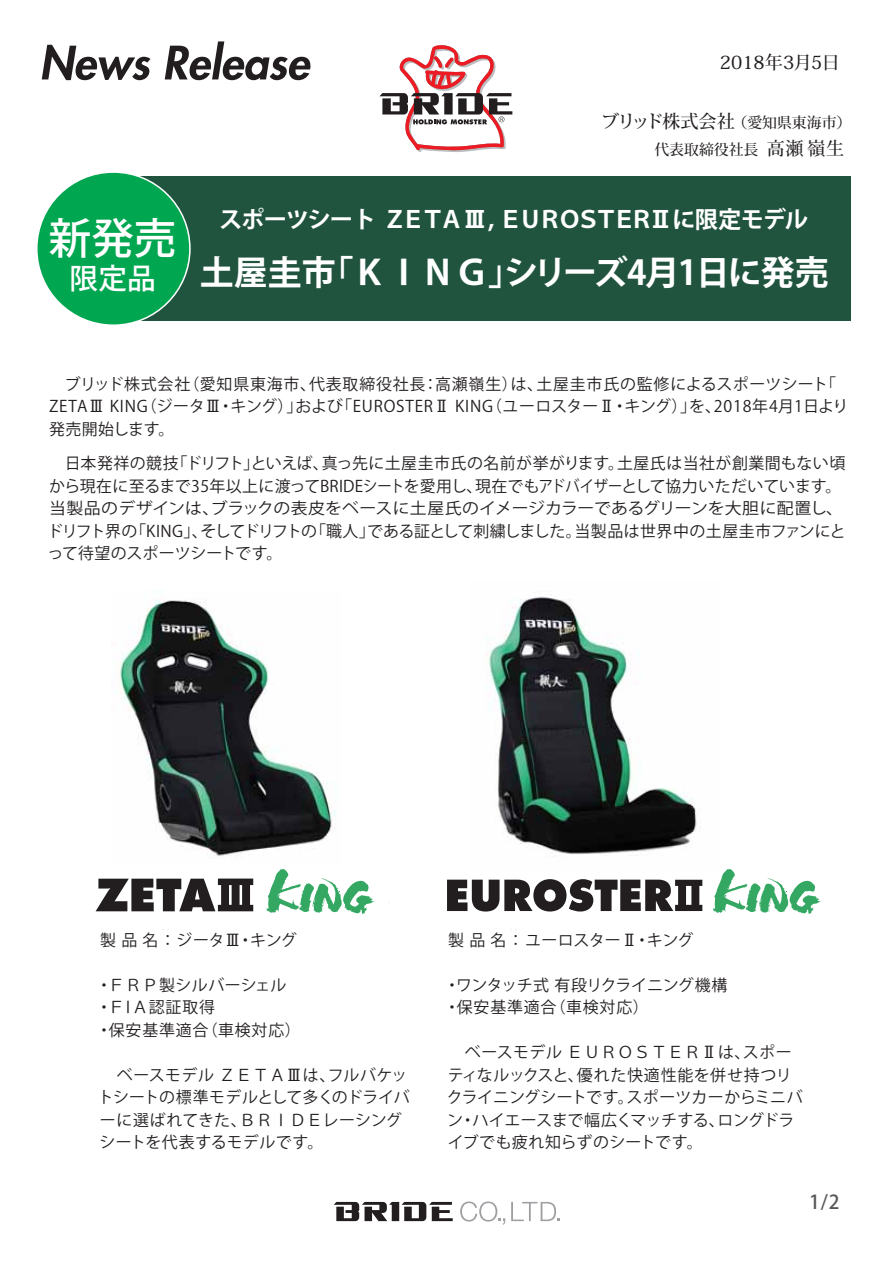
<style>
.page{position:relative;width:893px;height:1263px;background:#fff}
.page>*{position:absolute;margin:0;border:0;box-sizing:border-box;transform-origin:0 0}
.t1{font:500 42.45px "Koz Go Pro";color:#fff}
.t2{font:700 34.05px "Koz Go Pro";letter-spacing:-.025em;color:#fff}
.t3{font:500 28.65px "Koz Go Pro";color:#fff}
.t4{font:700 23.4px "Koz Go Pro";letter-spacing:-.075em;color:#fff}
.t5{font:500 19.2px "Koz Go Pro";color:#58585b}
.t6{font:500 18.15px "Koz Min Pro";letter-spacing:-.07em;color:#221e1f}
.t7{font:500 18.15px "Koz Min Pro";color:#221e1f}
.t8{font:15.9px/22.5px "Koz Go Pro";letter-spacing:.02em;color:#221e1f}
.t9{font:15.9px/22.5px "Koz Go Pro";letter-spacing:.05em;color:#221e1f}
.t10{font:15.9px/22.5px "Koz Go Pro";letter-spacing:.04em;color:#221e1f}
.t11{font:15.9px "Koz Go Pro";letter-spacing:-.01em;color:#221e1f}
.t12{font:500 14.85px "Koz Min Pro";color:#221e1f}
.s1{font-size:14.85px}
.s2{font-size:18px}
.s3{font-family:"Meiryo";font-size:24.6px}
.s4{font-family:"Meiryo";font-size:16.8px}
</style>
<div class="page">
<img style="left:120px;top:599px;width:216px;height:257px">
<img style="left:488px;top:596px;width:209px;height:258px">
<svg style="left:42px;top:45px;width:108px;height:35px"></svg>
<svg style="left:165px;top:41px;width:146px;height:39px"></svg>
<svg style="left:379px;top:45px;width:133px;height:107px"></svg>
<svg style="left:334px;top:1202px;width:119px;height:19px"></svg>
<svg style="left:460px;top:1201px;width:45px;height:24px"></svg>
<svg style="left:511px;top:1202px;width:49px;height:19px"></svg>
<div style="left:113px;top:176px;width:738px;height:145px;background:#21543f"></div>
<div style="left:37px;top:172px;width:153px;height:153px;background:#00a650;border-radius:50%"></div>
<svg style="left:96px;top:878px;width:157px;height:33px"></svg>
<svg style="left:266px;top:869px;width:108px;height:45px"></svg>
<svg style="left:713px;top:869px;width:108px;height:45px"></svg>
<svg style="left:447px;top:879px;width:255px;height:32px"></svg>
<p class="t7" style="left:720px;top:49px;width:122px">2018年3月5日</p>
<h1 class="t1" style="left:49px;top:211px;width:129px">新発売</h1>
<h3 class="t3" style="left:70px;top:260px;width:88px">限定品</h3>
<p class="t6" style="left:601px;top:108px;width:251px">ブリッド株式会社 <span class="s1">（愛知県東海市）</span></p>
<p class="t12" style="left:654px;top:138px;width:191px">代表取締役社長 <span class="s2">高瀬嶺生</span></p>
<h3 class="t4" style="left:219px;top:204px;width:590px">スポーツシートＺＥＴＡ<span class="s3">Ⅲ</span>, ＥＵＲＯＳＴＥＲ<span class="s3">Ⅱ</span>に限定モデル</h3>
<h2 class="t2" style="left:200px;top:251px;width:631px">土屋圭市「ＫＩＮＧ」シリーズ4月1日に発売</h2>
<p class="t9" style="left:49px;top:373px;width:801px">　ブリッド株式会社（愛知県東海市、代表取締役社長：高瀬嶺生）は、土屋圭市氏の監修によるスポーツシート「<br>ZETA<span class="s4">Ⅲ</span> KING（ジータ<span class="s4">Ⅲ</span>・キング）」および「EUROSTER<span class="s4">Ⅱ</span> KING（ユーロスター<span class="s4">Ⅱ</span>・キング）」を、2018年4月1日より発売開始します。</p>
<p class="t8" style="left:47px;top:453px;width:800px">　日本発祥の競技「ドリフト」といえば、真っ先に土屋圭市氏の名前が挙がります。土屋氏は当社が創業間もない頃から現在に至るまで35年以上に渡ってBRIDEシートを愛用し、現在でもアドバイザーとして協力いただいています。当製品のデザインは、ブラックの表皮をベースに土屋氏のイメージカラーであるグリーンを大胆に配置し、ドリフト界の「KING」、そしてドリフトの「職人」である証として刺繍しました。当製品は世界中の土屋圭市ファンにとって待望のスポーツシートです。</p>
<p class="t8" style="left:100px;top:929px;width:198px">製 品 名 ： ジータ<span class="s4">Ⅲ</span>・キング</p>
<p class="t9" style="left:96px;top:974px;width:206px">・ＦＲＰ製シルバーシェル・ＦＩＡ認証取得<br>・保安基準適合（車検対応）</p>
<p class="t8" style="left:98px;top:1064px;width:313px">　ベースモデル ＺＥＴＡ<span class="s4">Ⅲ</span>は、フルバケットシートの標準モデルとして多くのドライバーに選ばれてきた、ＢＲＩＤＥレーシングシートを代表するモデルです。</p>
<p class="t11" style="left:448px;top:929px;width:247px">製 品 名 ： ユーロスター<span class="s4">Ⅱ</span>・キング</p>
<p class="t10" style="left:444px;top:974px;width:285px">・ワンタッチ式 有段リクライニング機構・保安基準適合（車検対応）</p>
<p class="t8" style="left:447px;top:1041px;width:357px">　ベースモデル ＥＵＲＯＳＴＥＲ<span class="s4">Ⅱ</span>は、スポーティなルックスと、優れた快適性能を併せ持つリクライニングシートです。スポーツカーからミニバン・ハイエースまで幅広くマッチする、ロングドライブでも疲れ知らずのシートです。</p>
<p class="t5" style="left:809px;top:1190px;width:32px">1/2</p>
</div>
